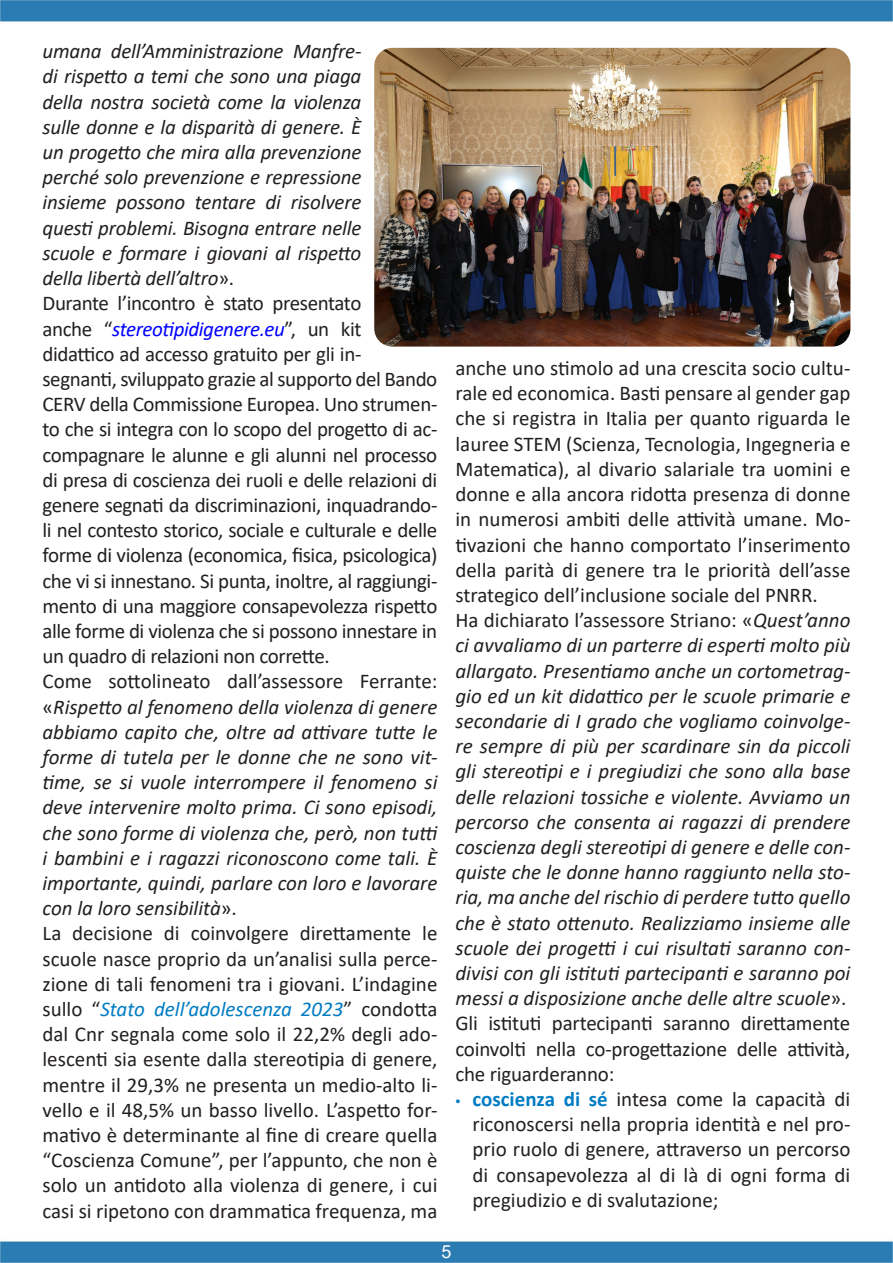
<style>
.page{position:relative;width:893px;height:1263px;background:#fff}
.page>*{position:absolute;margin:0;border:0;box-sizing:border-box;transform-origin:0 0}
.t1{font:21px/25.2px "Calibri";letter-spacing:-.02em;color:#231f20;text-align:justify}
.t2{font:italic 21px/25.2px "Calibri";color:#231f20;text-align:justify}
.t3{font:18px "Arial";color:#fff}
.s1{font-style:normal}
.s2{font-style:italic;color:#00f}
.s3{font-style:italic;color:#007cc3}
.s4{font-family:"Myriad Pro";font-size:18px;color:#007cc3}
.s5{font-weight:700;color:#007cc3}
</style>
<div class="page">
<img style="left:0;top:0;width:893px;height:1263px">
<img style="left:374px;top:48px;width:476px;height:299px">
<p class="t2" style="left:43px;top:38px;width:320px">umana dell’Amministrazione Manfre&shy;di rispetto a temi che sono una piaga della nostra società come la violenza sulle donne e la disparità di genere. È un progetto che mira alla prevenzione perché solo prevenzione e repressione insieme possono tentare di risolvere questi problemi. Bisogna entrare nelle scuole e formare i giovani al rispetto della libertà dell’altro<span class="s1">».</span></p>
<p class="t1" style="left:43px;top:290px;width:396px;text-align:left">Durante l’incontro è stato presentato<br>anche “<span class="s2">stereotipidigenere.eu</span>”, un kit didattico ad accesso gratuito per gli in&shy;segnanti, sviluppato grazie al supporto del Bando CERV della Commissione Europea. Uno strumen&shy;to che si integra con lo scopo del progetto di ac&shy;compagnare le alunne e gli alunni nel processo di presa di coscienza dei ruoli e delle relazioni di genere segnati da discriminazioni, inquadrando&shy;li nel contesto storico, sociale e culturale e delle forme di violenza (economica, fisica, psicologica) che vi si innestano. Si punta, inoltre, al raggiungi&shy;mento di una maggiore consapevolezza rispetto alle forme di violenza che si possono innestare in un quadro di relazioni non corrette.</p>
<p class="t2" style="left:43px;top:668px;width:397px"><span class="s1">Come sottolineato dall’assessore Ferrante: «</span>Rispetto al fenomeno della violenza di genere abbiamo capito che, oltre ad attivare tutte le forme di tutela per le donne che ne sono vit&shy;time, se si vuole interrompere il fenomeno si deve intervenire molto prima. Ci sono episodi, che sono forme di violenza che, però, non tutti i bambini e i ragazzi riconoscono come tali. È importante, quindi, parlare con loro e lavorare con la loro sensibilità<span class="s1">».</span></p>
<p class="t1" style="left:43px;top:920px;width:396px">La decisione di coinvolgere direttamente le scuole nasce proprio da un’analisi sulla perce&shy;zione di tali fenomeni tra i giovani. L’indagine sullo “<span class="s3">Stato dell’adolescenza 2023</span>” condotta dal Cnr segnala come solo il 22,2% degli ado&shy;lescenti sia esente dalla stereotipia di genere, mentre il 29,3% ne presenta un medio-alto li&shy;vello e il 48,5% un basso livello. L’aspetto for&shy;mativo è determinante al fine di creare quella “Coscienza Comune”, per l’appunto, che non è solo un antidoto alla violenza di genere, i cui casi si ripetono con drammatica frequenza, ma</p>
<p class="t1" style="left:455px;top:355px;width:396px">anche uno stimolo ad una crescita socio cultu&shy;rale ed economica. Basti pensare al gender gap che si registra in Italia per quanto riguarda le lauree STEM (Scienza, Tecnologia, Ingegneria e Matematica), al divario salariale tra uomini e donne e alla ancora ridotta presenza di donne in numerosi ambiti delle attività umane. Mo&shy;tivazioni che hanno comportato l’inserimento della parità di genere tra le priorità dell’asse strategico dell’inclusione sociale del PNRR.</p>
<p class="t2" style="left:455px;top:607px;width:396px"><span class="s1">Ha dichiarato l’assessore Striano: «</span>Quest’anno ci avvaliamo di un parterre di esperti molto più allargato. Presentiamo anche un cortometrag&shy;gio ed un kit didattico per le scuole primarie e secondarie di I grado che vogliamo coinvolge&shy;re sempre di più per scardinare sin da piccoli gli stereotipi e i pregiudizi che sono alla base delle relazioni tossiche e violente. Avviamo un percorso che consenta ai ragazzi di prendere coscienza degli stereotipi di genere e delle con&shy;quiste che le donne hanno raggiunto nella sto&shy;ria, ma anche del rischio di perdere tutto quello che è stato ottenuto. Realizziamo insieme alle scuole dei progetti i cui risultati saranno con&shy;divisi con gli istituti partecipanti e saranno poi messi a disposizione anche delle altre scuole<span class="s1">».</span></p>
<p class="t1" style="left:455px;top:1010px;width:396px">Gli istituti partecipanti saranno direttamente coinvolti nella co-progettazione delle attività, che riguarderanno:</p>
<p class="t1" style="left:472px;top:1086px;width:379px;text-indent:-17px"><span class="s4">•</span> <span class="s5">coscienza di sé</span> intesa come la capacità di riconoscersi nella propria identità e nel pro&shy;prio ruolo di genere, attraverso un percorso di consapevolezza al di là di ogni forma di pregiudizio e di svalutazione;</p>
<p class="t3" style="left:441px;top:1239px;width:12px">5</p>
</div>
